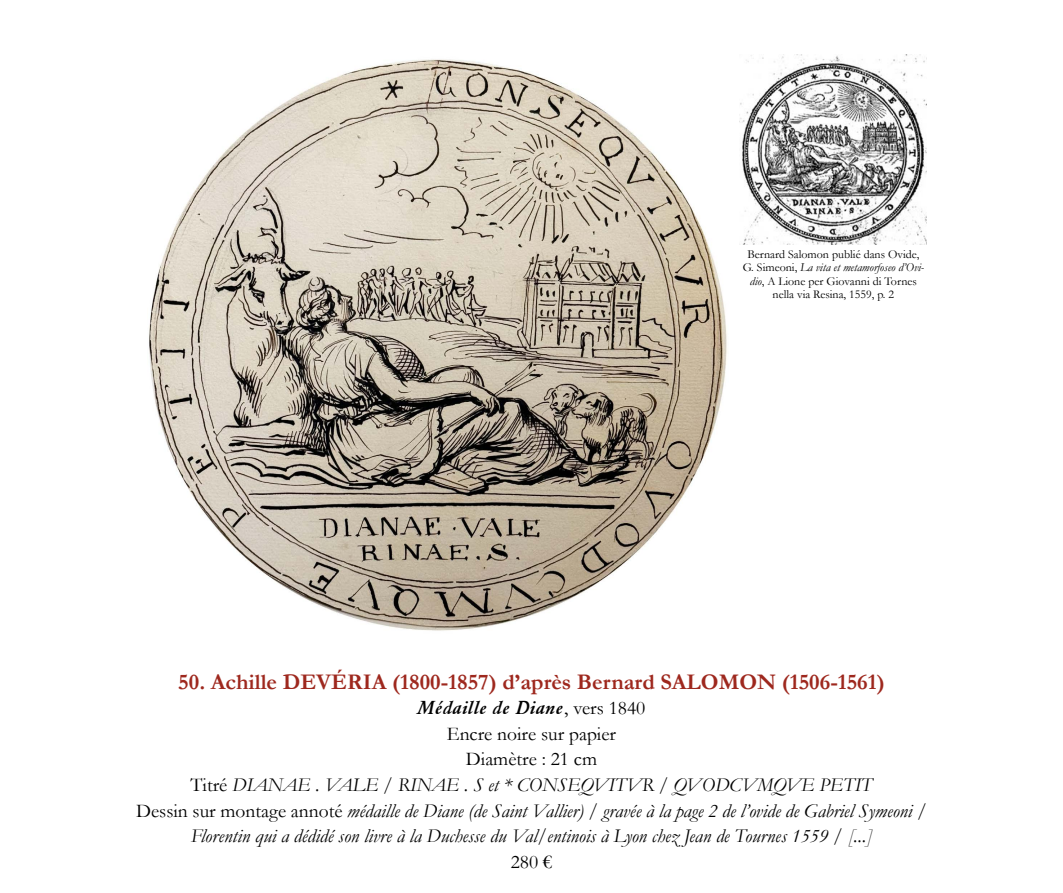
<style>
.page{position:relative;width:1063px;height:893px;background:#fff}
.page>*{position:absolute;margin:0;border:0;box-sizing:border-box;transform-origin:0 0}
.t1{font:700 22.5px "Garamond";color:#9e281e}
.t2{font:italic 19.5px/25.5px "Garamond";color:#000;text-align:center}
.t3{font:19.5px "Garamond";color:#000}
.t4{font:12px/13.5px "Garamond";color:#000;text-align:center}
.s1{font-style:italic}
.s2{font-weight:500}
.s3{font-style:normal}
</style>
<div class="page">
<img style="left:149px;top:59px;width:578px;height:572px">
<img style="left:740px;top:54px;width:187px;height:191px">
<p class="t4" style="left:743px;top:247px;width:183px">Bernard Salomon publié dans Ovide, G. Simeoni, <span class="s1">La vita et metamorfoseo d’Ovi&shy;dio</span>, A Lione per Giovanni di Tornes nella via Resina, 1559, p. 2</p>
<p class="t1" style="left:178px;top:666px;width:708px">50. Achille DEVÉRIA (1800-1857) d’après Bernard SALOMON (1506-1561)</p>
<p class="t2" style="left:136px;top:695px;width:792px"><span class="s2">Médaille de Diane</span><span class="s3">, vers 1840<br>Encre noire sur papier<br>Diamètre : 21 cm<br>Titré</span> DIANAE . VALE / RINAE . S et * CONSEQVITVR / QVODCVMQVE PETIT<br><span class="s3">Dessin sur montage annoté</span> médaille de Diane (de Saint Vallier) / gravée à la page 2 de l’ovide de Gabriel Symeoni / Florentin qui a dédidé son livre à la Duchesse du Val/entinois à Lyon chez Jean de Tournes 1559 / [...]</p>
<p class="t3" style="left:511px;top:848px;width:43px">280 €</p>
</div>
